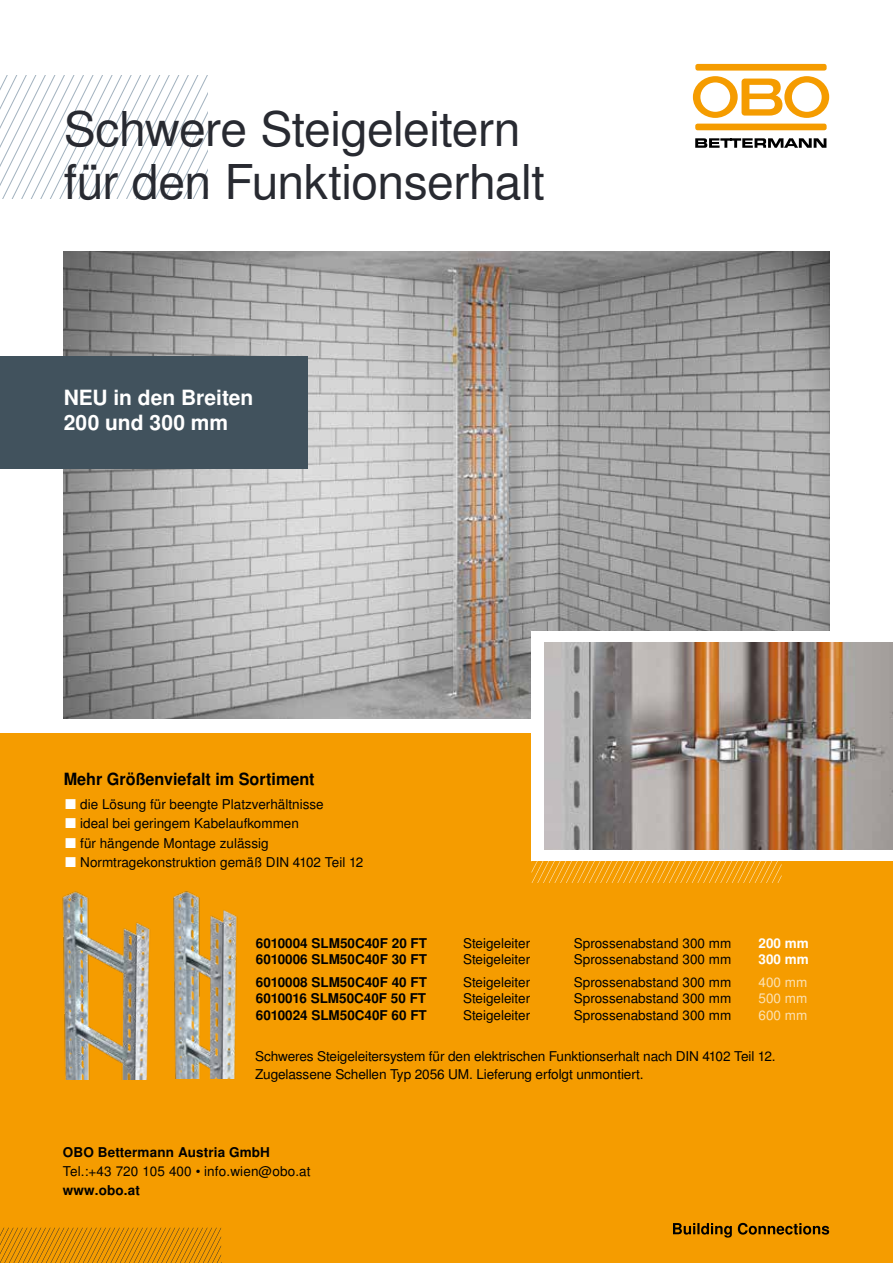
<style>
.page{position:relative;width:893px;height:1263px;background:#fff}
.page>*{position:absolute;margin:0;border:0;box-sizing:border-box;transform-origin:0 0}
.t1{font:48px/52.5px "Nimbus San LOT";letter-spacing:-.01em;color:#282a31}
.t2{font:700 21px/25.2px "Nimbus San LOT";color:#fff}
.t3{font:700 16.8px "Nimbus San LOT";color:#000;scale:.96 1}
.t4{font:13.5px/17.7px "Nimbus San LOT";color:#000}
.t5{font:700 13.5px "Nimbus San LOT";color:#000}
.t6{font:13.5px "Nimbus San LOT";color:#fce1b3}
.t7{font:700 13.5px "Nimbus San LOT";color:#fff}
.s1{color:#fff}
</style>
<div class="page">
<div style="left:0;top:734px;width:893px;height:529px;background:#f59c00"></div>
<svg style="left:0;top:76px;width:207px;height:123px"></svg>
<img style="left:64px;top:252px;width:765px;height:467px">
<svg style="left:0;top:1228px;width:221px;height:35px"></svg>
<div style="left:695px;top:124px;width:132px;height:6px;background:#f59c00;border-radius:2px"></div>
<svg style="left:693px;top:76px;width:136px;height:42px"></svg>
<div style="left:695px;top:64px;width:132px;height:7px;background:#f59c00;border-radius:2px"></div>
<svg style="left:695px;top:138px;width:131px;height:10px"></svg>
<svg style="left:531px;top:861px;width:251px;height:22px"></svg>
<svg style="left:673px;top:1223px;width:156px;height:14px"></svg>
<div style="left:531px;top:631px;width:362px;height:230px;background:#fff"></div>
<img style="left:544px;top:643px;width:349px;height:207px">
<div style="left:0;top:356px;width:308px;height:112px;background:#41525d"></div>
<img style="left:201px;top:910px;width:37px;height:169px">
<img style="left:62px;top:891px;width:139px;height:189px">
<h1 class="t1" style="left:64px;top:104px;width:482px">Schwere Steigeleitern für den Funktionserhalt</h1>
<h2 class="t2" style="left:64px;top:386px;width:191px">NEU in den Breiten<br>200 und 300 mm</h2>
<p class="t3" style="left:64px;top:769px;width:263px">Mehr Größenviefalt im Sortiment</p>
<p class="t4" style="left:64px;top:795px;width:261px"><span class="s1">■</span> die Lösung für beengte Platzverhältnisse</p>
<p class="t4" style="left:64px;top:815px;width:237px"><span class="s1">■</span> ideal bei geringem Kabelaufkommen</p>
<p class="t4" style="left:64px;top:834px;width:206px"><span class="s1">■</span> für hängende Montage zulässig</p>
<p class="t4" style="left:64px;top:854px;width:301px"><span class="s1">■</span> Normtragekonstruktion gemäß DIN 4102 Teil 12</p>
<p class="t5" style="left:256px;top:935px;width:173px">6010004 SLM50C40F 20 FT</p>
<p class="t4" style="left:463px;top:934px;width:69px">Steigeleiter</p>
<p class="t4" style="left:574px;top:934px;width:159px">Sprossenabstand 300 mm</p>
<p class="t7" style="left:758px;top:935px;width:52px">200 mm</p>
<p class="t5" style="left:256px;top:951px;width:173px">6010006 SLM50C40F 30 FT</p>
<p class="t4" style="left:463px;top:951px;width:69px">Steigeleiter</p>
<p class="t4" style="left:574px;top:951px;width:159px">Sprossenabstand 300 mm</p>
<p class="t7" style="left:758px;top:951px;width:52px">300 mm</p>
<p class="t5" style="left:256px;top:974px;width:173px">6010008 SLM50C40F 40 FT</p>
<p class="t4" style="left:463px;top:973px;width:69px">Steigeleiter</p>
<p class="t4" style="left:574px;top:973px;width:159px">Sprossenabstand 300 mm</p>
<p class="t6" style="left:758px;top:974px;width:50px">400 mm</p>
<p class="t5" style="left:256px;top:990px;width:172px">6010016 SLM50C40F 50 FT</p>
<p class="t4" style="left:463px;top:990px;width:69px">Steigeleiter</p>
<p class="t4" style="left:574px;top:990px;width:159px">Sprossenabstand 300 mm</p>
<p class="t6" style="left:758px;top:990px;width:50px">500 mm</p>
<p class="t5" style="left:256px;top:1007px;width:172px">6010024 SLM50C40F 60 FT</p>
<p class="t4" style="left:463px;top:1006px;width:69px">Steigeleiter</p>
<p class="t4" style="left:574px;top:1006px;width:159px">Sprossenabstand 300 mm</p>
<p class="t6" style="left:758px;top:1007px;width:50px">600 mm</p>
<p class="t4" style="left:255px;top:1048px;width:522px">Schweres Steigeleitersystem für den elektrischen Funktionserhalt nach DIN 4102 Teil 12.<br>Zugelassene Schellen Typ 2056 UM. Lieferung erfolgt unmontiert.</p>
<p class="t5" style="left:63px;top:1144px;width:209px">OBO Bettermann Austria GmbH</p>
<p class="t4" style="left:63px;top:1163px;width:249px">Tel.:+43 720 105 400 • info.wien@obo.at</p>
<p class="t5" style="left:63px;top:1182px;width:78px">www.obo.at</p>
</div>
